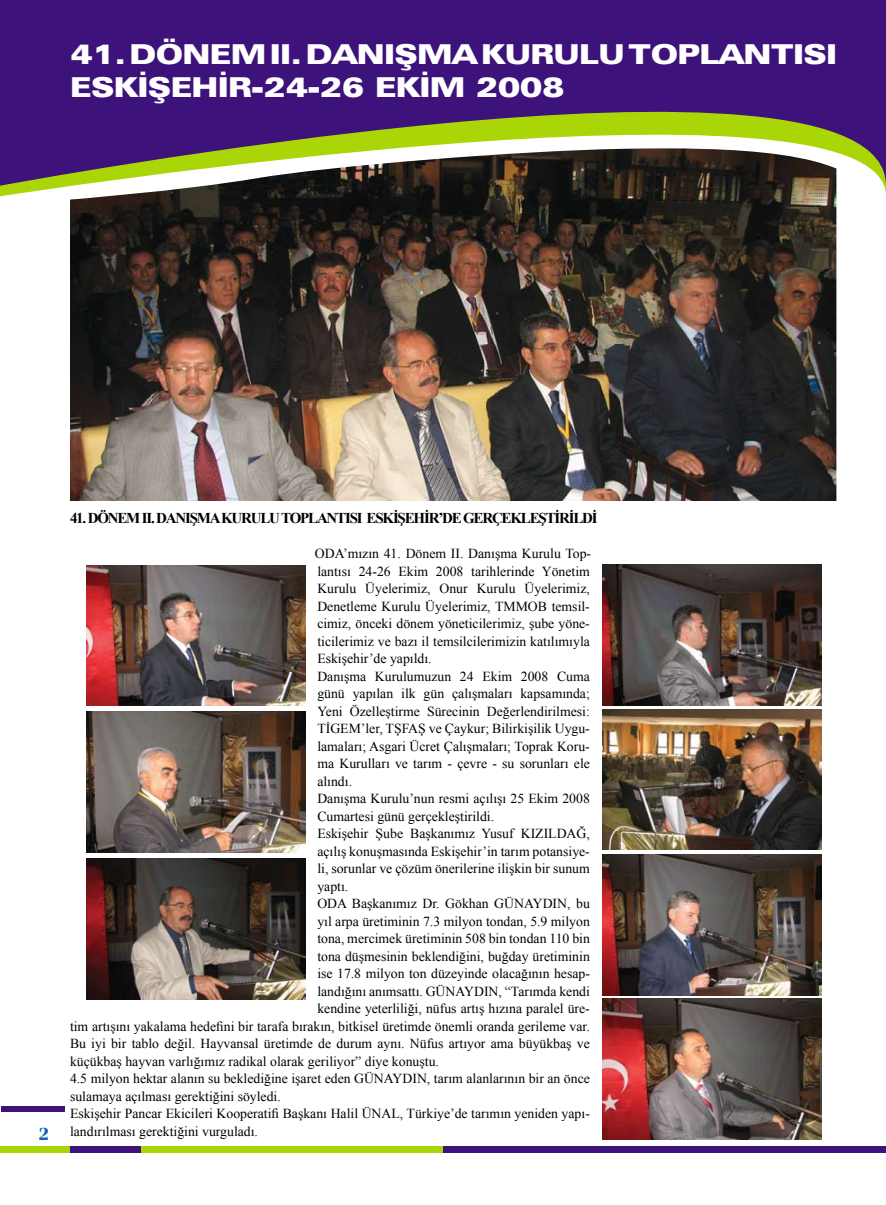
<style>
.page{position:relative;width:886px;height:1205px;background:#fff}
.page>*{position:absolute;margin:0;border:0;box-sizing:border-box;transform-origin:0 0}
.t1{font:900 expanded 27.5px/33px "Zurich BT";color:#fff}
.t2{font:700 17.5px "Fenice IT Cby BT";color:#1065b0}
.t3{font:700 15px "Times New Roman";letter-spacing:-.08em;color:#000}
.t4{font:13.75px "Times New Roman";color:#000}
</style>
<div class="page">
<svg style="left:0;top:0;width:886px;height:186px;background:#4d2c75"></svg>
<div style="left:0;top:1146px;width:886px;height:7px;background:#aad507"></div>
<div style="left:1px;top:1105px;width:63px;height:6px;background:#3d127b"></div>
<div style="left:70px;top:1146px;width:70px;height:7px;background:#3d127b"></div>
<div style="left:443px;top:1146px;width:443px;height:7px;background:#3d127b"></div>
<img style="left:70px;top:148px;width:766px;height:353px">
<img style="left:87px;top:711px;width:218px;height:141px">
<img style="left:87px;top:565px;width:218px;height:141px">
<img style="left:602px;top:709px;width:219px;height:141px">
<img style="left:602px;top:565px;width:219px;height:140px">
<img style="left:602px;top:999px;width:219px;height:140px">
<img style="left:602px;top:855px;width:219px;height:140px">
<img style="left:87px;top:859px;width:218px;height:140px">
<h1 class="t1" style="left:71px;top:38px;width:768px">41. DÖNEM II. DANIŞMA KURULU TOPLANTISI<br>ESKİŞEHİR-24-26 EKİM 2008</h1>
<p class="t2" style="left:39px;top:1123px;width:12px">2</p>
<p class="t3" style="left:70px;top:508px;width:529px">41. DÖNEM II. DANIŞMA KURULU TOPLANTISI ESKİŞEHİR’DE GERÇEKLEŞTİRİLDİ</p>
<p class="t4" style="left:315px;top:544px;width:278px">ODA’mızın 41. Dönem II. Danışma Kurulu Top-</p>
<p class="t4" style="left:317px;top:562px;width:274px">lantısı 24-26 Ekim 2008 tarihlerinde Yönetim</p>
<p class="t4" style="left:317px;top:579px;width:274px">Kurulu Üyelerimiz, Onur Kurulu Üyelerimiz,</p>
<p class="t4" style="left:317px;top:597px;width:274px">Denetleme Kurulu Üyelerimiz, TMMOB temsil-</p>
<p class="t4" style="left:317px;top:614px;width:274px">cimiz, önceki dönem yöneticilerimiz, şube yöne-</p>
<p class="t4" style="left:317px;top:632px;width:274px">ticilerimiz ve bazı il temsilcilerimizin katılımıyla</p>
<p class="t4" style="left:317px;top:649px;width:116px">Eskişehir’de yapıldı.</p>
<p class="t4" style="left:317px;top:667px;width:274px">Danışma Kurulumuzun 24 Ekim 2008 Cuma</p>
<p class="t4" style="left:317px;top:684px;width:274px">günü yapılan ilk gün çalışmaları kapsamında;</p>
<p class="t4" style="left:317px;top:702px;width:274px">Yeni Özelleştirme Sürecinin Değerlendirilmesi:</p>
<p class="t4" style="left:317px;top:719px;width:274px">TİGEM’ler, TŞFAŞ ve Çaykur; Bilirkişilik Uygu-</p>
<p class="t4" style="left:317px;top:737px;width:274px">lamaları; Asgari Ücret Çalışmaları; Toprak Koru-</p>
<p class="t4" style="left:317px;top:754px;width:274px">ma Kurulları ve tarım - çevre - su sorunları ele</p>
<p class="t4" style="left:317px;top:772px;width:36px">alındı.</p>
<p class="t4" style="left:317px;top:789px;width:274px">Danışma Kurulu’nun resmi açılışı 25 Ekim 2008</p>
<p class="t4" style="left:317px;top:807px;width:178px">Cumartesi günü gerçekleştirildi.</p>
<p class="t4" style="left:317px;top:824px;width:274px">Eskişehir Şube Başkanımız Yusuf KIZILDAĞ,</p>
<p class="t4" style="left:317px;top:842px;width:274px">açılış konuşmasında Eskişehir’in tarım potansiye-</p>
<p class="t4" style="left:317px;top:859px;width:274px">li, sorunlar ve çözüm önerilerine ilişkin bir sunum</p>
<p class="t4" style="left:317px;top:877px;width:32px">yaptı.</p>
<p class="t4" style="left:317px;top:894px;width:274px">ODA Başkanımız Dr. Gökhan GÜNAYDIN, bu</p>
<p class="t4" style="left:317px;top:912px;width:274px">yıl arpa üretiminin 7.3 milyon tondan, 5.9 milyon</p>
<p class="t4" style="left:317px;top:929px;width:274px">tona, mercimek üretiminin 508 bin tondan 110 bin</p>
<p class="t4" style="left:317px;top:947px;width:274px">tona düşmesinin beklendiğini, buğday üretiminin</p>
<p class="t4" style="left:317px;top:964px;width:274px">ise 17.8 milyon ton düzeyinde olacağının hesap-</p>
<p class="t4" style="left:317px;top:982px;width:274px">landığını anımsattı. GÜNAYDIN, “Tarımda kendi</p>
<p class="t4" style="left:317px;top:999px;width:274px">kendine yeterliliği, nüfus artış hızına paralel üre-</p>
<p class="t4" style="left:70px;top:1017px;width:521px">tim artışını yakalama hedefini bir tarafa bırakın, bitkisel üretimde önemli oranda gerileme var.</p>
<p class="t4" style="left:70px;top:1034px;width:521px">Bu iyi bir tablo değil. Hayvansal üretimde de durum aynı. Nüfus artıyor ama büyükbaş ve</p>
<p class="t4" style="left:70px;top:1052px;width:370px">küçükbaş hayvan varlığımız radikal olarak geriliyor” diye konuştu.</p>
<p class="t4" style="left:70px;top:1069px;width:521px">4.5 milyon hektar alanın su beklediğine işaret eden GÜNAYDIN, tarım alanlarının bir an önce</p>
<p class="t4" style="left:70px;top:1087px;width:212px">sulamaya açılması gerektiğini söyledi.</p>
<p class="t4" style="left:70px;top:1104px;width:521px">Eskişehir Pancar Ekicileri Kooperatifi Başkanı Halil ÜNAL, Türkiye’de tarımın yeniden yapı-</p>
<p class="t4" style="left:70px;top:1122px;width:190px">landırılması gerektiğini vurguladı.</p>
</div>
